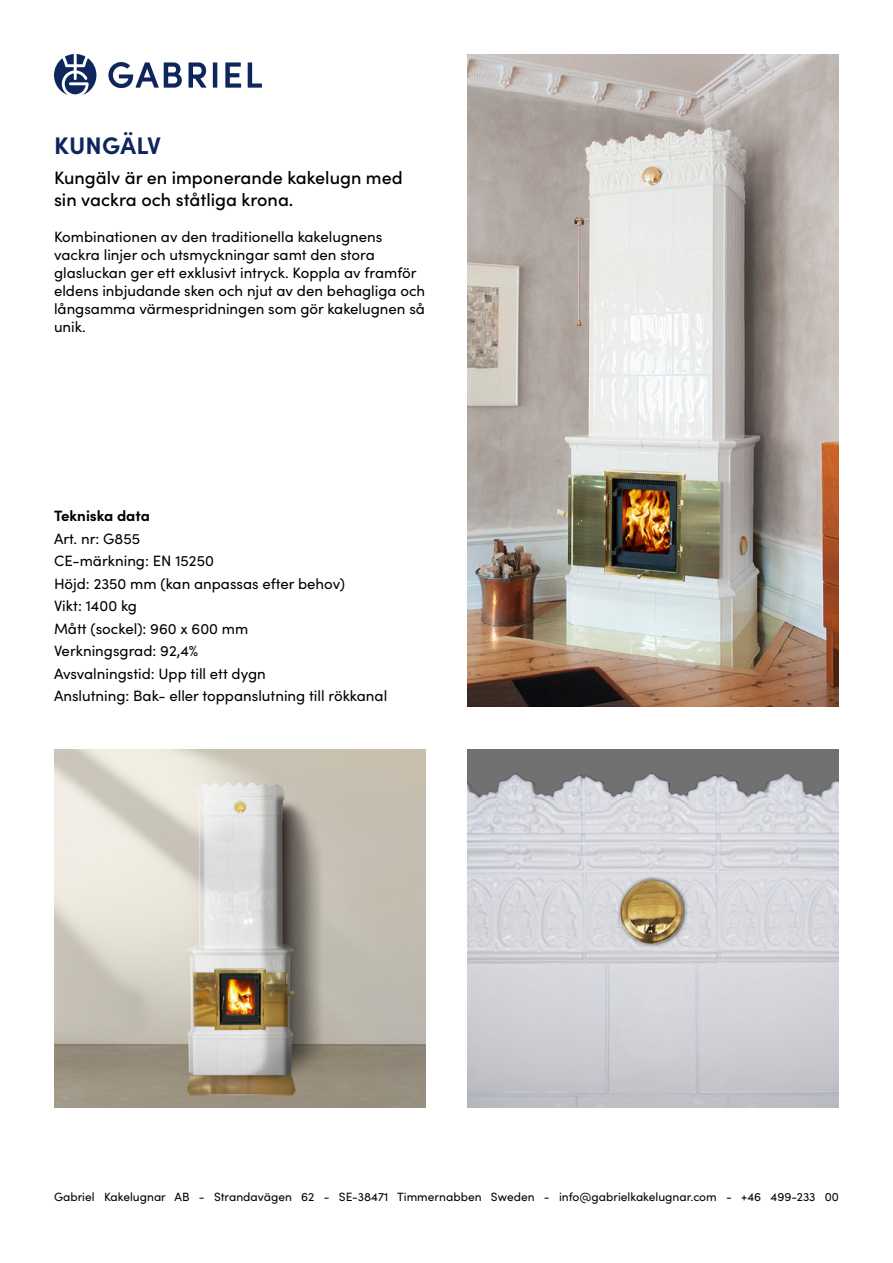
<style>
.page{position:relative;width:893px;height:1263px;background:#fff}
.page>*{position:absolute;margin:0;border:0;box-sizing:border-box;transform-origin:0 0}
.t1{font:700 24px "Sofia Pro";letter-spacing:.01em;color:#0f265c}
.t2{font:500 18px/21.6px "Sofia Pro";color:#000}
.t3{font:15px/22.5px "Sofia Pro";color:#000}
.t4{font:700 15px "Sofia Pro";color:#000}
.t5{font:12px "Sofia Pro";color:#000}
</style>
<div class="page">
<img style="left:468px;top:749px;width:371px;height:359px">
<svg style="left:108px;top:62px;width:74px;height:26px"></svg>
<svg style="left:188px;top:62px;width:18px;height:26px"></svg>
<hr style="left:213px;top:62px;width:4px;height:26px;background:#0f265c">
<svg style="left:225px;top:62px;width:16px;height:26px"></svg>
<svg style="left:248px;top:62px;width:14px;height:26px"></svg>
<svg style="left:54px;top:54px;width:42px;height:41px"></svg>
<img style="left:468px;top:54px;width:371px;height:653px">
<img style="left:54px;top:749px;width:371px;height:359px">
<h1 class="t1" style="left:54px;top:127px;width:108px">KUNGÄLV</h1>
<p class="t2" style="left:54px;top:166px;width:350px">Kungälv är en imponerande kakelugn med sin vackra och ståtliga krona.</p>
<p class="t3" style="left:54px;top:227px;width:373px;line-height:18px">Kombinationen av den traditionella kakelugnens vackra linjer och utsmyckningar samt den stora glasluckan ger ett exklusivt intryck. Koppla av framför eldens inbjudande sken och njut av den behagliga och långsamma värmespridningen som gör kakelugnen så unik.</p>
<p class="t4" style="left:54px;top:504px;width:97px">Tekniska data</p>
<p class="t3" style="left:54px;top:526px;width:335px">Art. nr: G855<br>CE-märkning: EN 15250<br>Höjd: 2350 mm (kan anpassas efter behov)<br>Vikt: 1400 kg<br>Mått (sockel): 960 x 600 mm<br>Verkningsgrad: 92,4%<br>Avsvalningstid: Upp till ett dygn<br>Anslutning: Bak- eller toppanslutning till rökkanal</p>
<p class="t5" style="left:54px;top:1188px;width:786px">Gabriel Kakelugnar AB - Strandavägen 62 - SE-38471 Timmernabben Sweden - info@gabrielkakelugnar.com - +46 499-233 00</p>
</div>
